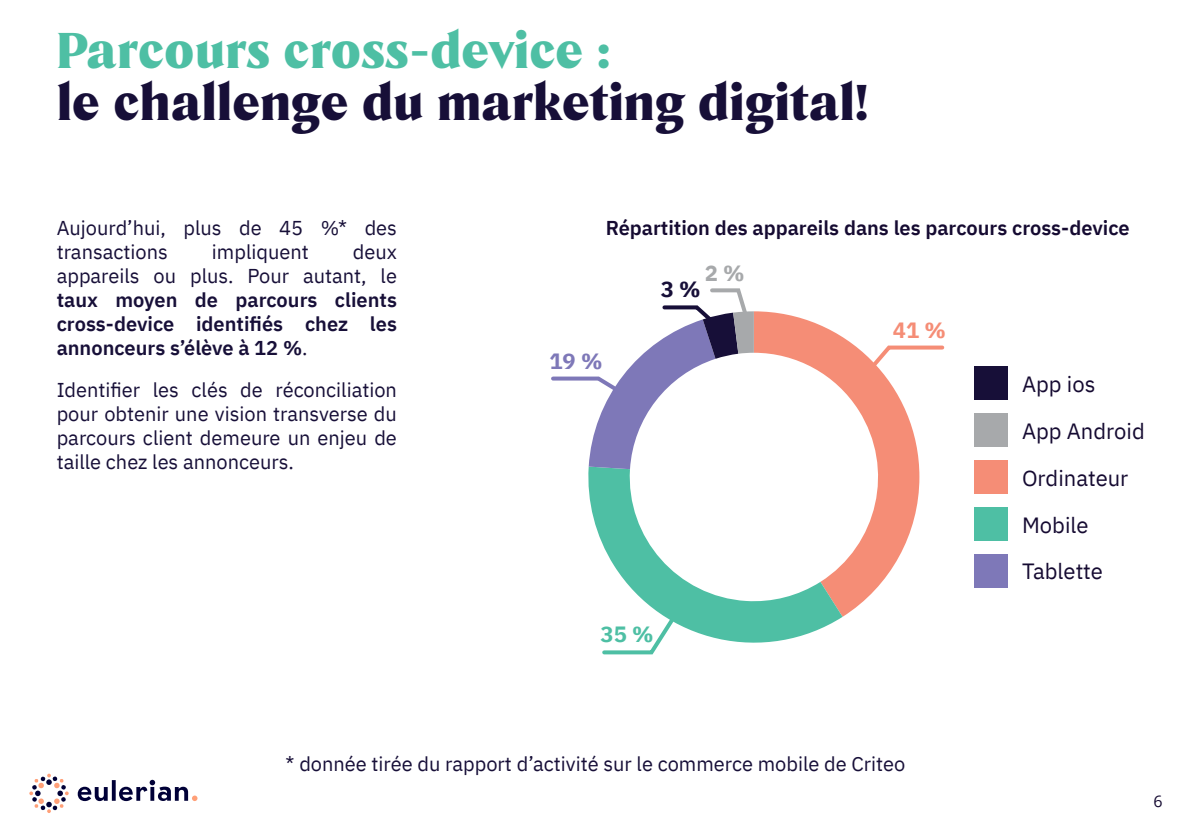
<style>
.page{position:relative;width:1191px;height:840px;background:#fff}
.page>*{position:absolute;margin:0;border:0;box-sizing:border-box;transform-origin:0 0}
.t1{font:900 48px "Tongari Display";color:#170f38}
.t2{font:900 48px "Tongari Display";color:#4ebfa4}
.t3{font:22px/46.8px "IBM Plex Sans";color:#150a31}
.t4{font:700 22px "IBM Plex Sans";color:#f58d76}
.t5{font:700 22px "IBM Plex Sans";color:#4ebfa4}
.t6{font:700 22px "IBM Plex Sans";color:#7e78b8}
.t7{font:700 22px "IBM Plex Sans";color:#170f38}
.t8{font:700 22px "IBM Plex Sans";color:#a7a9ab}
.t9{font:20px/24px "IBM Plex Sans";color:#170f38}
.t10{font:600 20px/24px "IBM Plex Sans";color:#170f38;text-align:justify}
.t11{font:600 20px "IBM Plex Sans";color:#150a31}
.t12{font:16px "Open Sans";color:#150a31}
.s1{font-weight:400}
</style>
<div class="page">
<svg style="left:78px;top:779px;width:119px;height:21px"></svg>
<svg style="left:29px;top:773px;width:40px;height:39px"></svg>
<div style="left:975px;top:366px;width:33px;height:33px;background:#170f38"></div>
<div style="left:975px;top:413px;width:33px;height:33px;background:#a7a9ab"></div>
<div style="left:975px;top:460px;width:33px;height:33px;background:#f58d76"></div>
<div style="left:975px;top:507px;width:33px;height:33px;background:#4ebfa4"></div>
<div style="left:975px;top:554px;width:33px;height:33px;background:#7e78b8"></div>
<svg style="left:754px;top:311px;width:165px;height:305px"></svg>
<svg style="left:588px;top:466px;width:254px;height:177px"></svg>
<svg style="left:858px;top:343px;width:87px;height:39px"></svg>
<svg style="left:551px;top:288px;width:203px;height:181px"></svg>
<svg style="left:600px;top:603px;width:84px;height:52px"></svg>
<h1 class="t2" style="left:57px;top:28px;width:554px">Parcours cross-device :</h1>
<h1 class="t1" style="left:57px;top:80px;width:813px">le challenge du marketing digital!</h1>
<p class="t9" style="left:57px;top:214px;width:342px">Aujourd’hui, plus de 45 %* des transactions</p>
<p class="t9" style="left:57px;top:241px;width:342px;text-align:right">deux<br>appareils ou plus. Pour autant, le</p>
<p class="t10" style="left:57px;top:289px;width:342px">taux moyen de parcours clients cross‑device identifiés chez les annonceurs s’élève à 12 %<span class="s1">.</span></p>
<p class="t9" style="left:57px;top:375px;width:342px;text-align:justify">Identifier les clés de réconciliation pour obtenir une vision transverse du parcours client demeure un enjeu de taille chez les annonceurs.</p>
<p class="t9" style="left:212px;top:241px;width:98px">impliquent</p>
<p class="t11" style="left:605px;top:219px;width:525px">Répartition des appareils dans les parcours cross‑device</p>
<p class="t6" style="left:549px;top:347px;width:55px">19 %</p>
<p class="t8" style="left:705px;top:259px;width:41px">2 %</p>
<p class="t7" style="left:660px;top:276px;width:41px">3 %</p>
<p class="t5" style="left:600px;top:620px;width:55px">35 %</p>
<p class="t4" style="left:893px;top:316px;width:55px">41 %</p>
<p class="t3" style="left:1022px;top:362px;width:124px">App ios<br>App Android<br>Ordinateur<br>Mobile<br>Tablette</p>
<p class="t9" style="left:286px;top:750px;width:621px">* donnée tirée du rapport d’activité sur le commerce mobile de Criteo</p>
<p class="t12" style="left:1153px;top:792px;width:11px">6</p>
</div>
